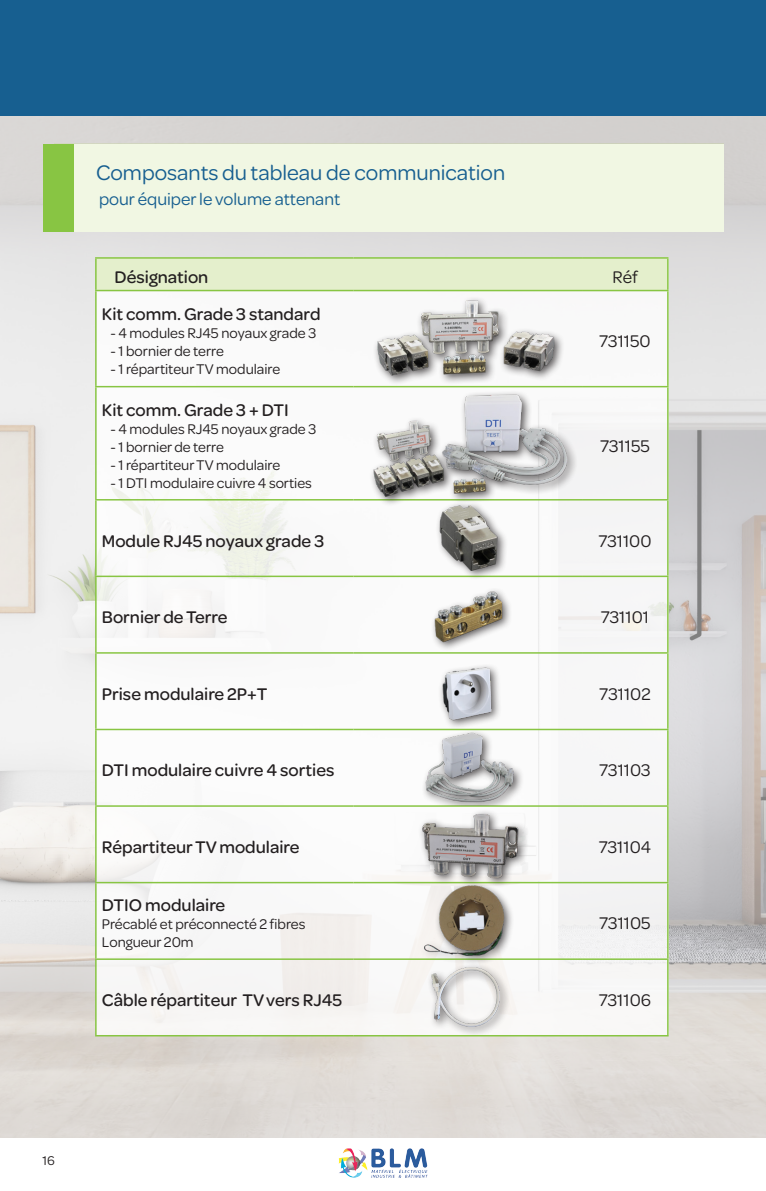
<style>
.page{position:relative;width:766px;height:1191px;background:#fff}
.page>*{position:absolute;margin:0;border:0;box-sizing:border-box;transform-origin:0 0}
.t1{font:22.5px "Omnes";color:#175f90}
.t2{font:500 18px "Omnes";color:#231f20}
.t3{font:18px "Omnes";color:#231f20}
.t4{font:18px "Omnes";color:#175f90}
.t5{font:15px/18px "Omnes";color:#231f20}
.t6{font:13.5px "Omnes";color:#231f20}
</style>
<div class="page">
<div style="left:0;top:0;width:765px;height:116px;background:#175f90"></div>
<img style="left:339px;top:1148px;width:88px;height:29px">
<img style="left:0;top:116px;width:765px;height:1021px">
<div style="left:96px;top:258px;width:572px;height:777px;background:#fff"></div>
<div style="left:54px;top:144px;width:669px;height:88px;background:#f1f7e3"></div>
<div style="left:43px;top:145px;width:30px;height:87px;background:#88c543"></div>
<div style="left:97px;top:259px;width:570px;height:31px;background:#e4efcc"></div>
<hr style="left:667px;top:291px;width:1px;height:95px;background:#88c543">
<hr style="left:582px;top:386px;width:86px;height:1px;background:#88c543">
<hr style="left:667px;top:387px;width:1px;height:112px;background:#88c543">
<hr style="left:582px;top:499px;width:86px;height:1px;background:#88c543">
<hr style="left:667px;top:500px;width:1px;height:75px;background:#88c543">
<hr style="left:582px;top:575px;width:86px;height:2px;background:#88c543">
<hr style="left:667px;top:577px;width:1px;height:75px;background:#88c543">
<hr style="left:582px;top:652px;width:86px;height:1px;background:#88c543">
<hr style="left:667px;top:653px;width:1px;height:75px;background:#88c543">
<hr style="left:582px;top:728px;width:86px;height:2px;background:#88c543">
<hr style="left:667px;top:730px;width:1px;height:75px;background:#88c543">
<hr style="left:582px;top:805px;width:86px;height:1px;background:#88c543">
<hr style="left:667px;top:806px;width:1px;height:76px;background:#88c543">
<hr style="left:582px;top:882px;width:86px;height:1px;background:#88c543">
<hr style="left:667px;top:883px;width:1px;height:75px;background:#88c543">
<hr style="left:582px;top:958px;width:86px;height:2px;background:#88c543">
<hr style="left:667px;top:960px;width:1px;height:75px;background:#88c543">
<hr style="left:582px;top:1035px;width:86px;height:1px;background:#88c543">
<hr style="left:95px;top:257px;width:258px;height:2px;background:#88c543">
<hr style="left:95px;top:259px;width:2px;height:31px;background:#88c543">
<hr style="left:353px;top:257px;width:229px;height:2px;background:#88c543">
<hr style="left:582px;top:257px;width:86px;height:2px;background:#88c543">
<hr style="left:667px;top:259px;width:1px;height:31px;background:#88c543">
<hr style="left:95px;top:290px;width:258px;height:1px;background:#88c543">
<hr style="left:353px;top:290px;width:229px;height:1px;background:#88c543">
<hr style="left:582px;top:290px;width:86px;height:1px;background:#88c543">
<hr style="left:95px;top:291px;width:2px;height:95px;background:#88c543">
<hr style="left:95px;top:386px;width:258px;height:1px;background:#88c543">
<hr style="left:95px;top:387px;width:2px;height:112px;background:#88c543">
<hr style="left:353px;top:386px;width:229px;height:1px;background:#88c543">
<hr style="left:95px;top:499px;width:258px;height:1px;background:#88c543">
<hr style="left:95px;top:500px;width:2px;height:75px;background:#88c543">
<hr style="left:353px;top:499px;width:229px;height:1px;background:#88c543">
<hr style="left:95px;top:575px;width:258px;height:2px;background:#88c543">
<hr style="left:95px;top:577px;width:2px;height:75px;background:#88c543">
<hr style="left:353px;top:575px;width:229px;height:2px;background:#88c543">
<hr style="left:95px;top:652px;width:258px;height:1px;background:#88c543">
<hr style="left:95px;top:653px;width:2px;height:75px;background:#88c543">
<hr style="left:353px;top:652px;width:229px;height:1px;background:#88c543">
<hr style="left:95px;top:728px;width:258px;height:2px;background:#88c543">
<hr style="left:95px;top:730px;width:2px;height:75px;background:#88c543">
<hr style="left:353px;top:728px;width:229px;height:2px;background:#88c543">
<hr style="left:95px;top:805px;width:258px;height:1px;background:#88c543">
<hr style="left:95px;top:806px;width:2px;height:76px;background:#88c543">
<hr style="left:353px;top:805px;width:229px;height:1px;background:#88c543">
<hr style="left:95px;top:882px;width:258px;height:1px;background:#88c543">
<hr style="left:95px;top:883px;width:2px;height:75px;background:#88c543">
<hr style="left:353px;top:882px;width:229px;height:1px;background:#88c543">
<hr style="left:95px;top:958px;width:258px;height:2px;background:#88c543">
<hr style="left:95px;top:960px;width:2px;height:75px;background:#88c543">
<hr style="left:353px;top:958px;width:229px;height:2px;background:#88c543">
<hr style="left:95px;top:1035px;width:258px;height:1px;background:#88c543">
<hr style="left:353px;top:1035px;width:229px;height:1px;background:#88c543">
<div style="left:372px;top:296px;width:192px;height:89px;background:#231f20;opacity:.75"></div>
<img style="left:375px;top:298px;width:183px;height:81px">
<div style="left:369px;top:390px;width:209px;height:117px;background:#231f20;opacity:.75"></div>
<img style="left:371px;top:390px;width:196px;height:108px">
<div style="left:435px;top:501px;width:73px;height:79px;background:#231f20;opacity:.75"></div>
<img style="left:408px;top:500px;width:119px;height:75px">
<div style="left:430px;top:586px;width:82px;height:66px;background:#231f20;opacity:.75"></div>
<img style="left:431px;top:577px;width:75px;height:75px">
<div style="left:437px;top:663px;width:64px;height:67px;background:#231f20;opacity:.75"></div>
<img style="left:437px;top:663px;width:64px;height:64px">
<img style="left:413px;top:730px;width:110px;height:75px">
<img style="left:409px;top:811px;width:118px;height:71px">
<div style="left:419px;top:881px;width:95px;height:84px;background:#231f20;opacity:.75"></div>
<img style="left:423px;top:885px;width:82px;height:70px">
<div style="left:427px;top:962px;width:83px;height:73px;background:#231f20;opacity:.75"></div>
<img style="left:422px;top:961px;width:83px;height:72px">
<p class="t1" style="left:96px;top:157px;width:410px">Composants du tableau de communication</p>
<p class="t4" style="left:99px;top:187px;width:242px">pour équiper le volume attenant</p>
<p class="t2" style="left:115px;top:264px;width:95px">Désignation</p>
<p class="t3" style="left:612px;top:265px;width:27px">Réf</p>
<p class="t2" style="left:102px;top:302px;width:220px">Kit comm. Grade 3 standard</p>
<p class="t5" style="left:110px;top:323px;width:207px">- 4 modules RJ45 noyaux grade 3</p>
<p class="t5" style="left:110px;top:341px;width:115px">- 1 bornier de terre</p>
<p class="t5" style="left:110px;top:359px;width:171px">- 1 répartiteur TV modulaire</p>
<p class="t3" style="left:599px;top:329px;width:53px">731150</p>
<p class="t2" style="left:102px;top:397px;width:188px">Kit comm. Grade 3 + DTI</p>
<p class="t5" style="left:110px;top:419px;width:207px">- 4 modules RJ45 noyaux grade 3</p>
<p class="t5" style="left:110px;top:437px;width:115px">- 1 bornier de terre</p>
<p class="t5" style="left:110px;top:455px;width:171px">- 1 répartiteur TV modulaire</p>
<p class="t5" style="left:110px;top:473px;width:203px">- 1 DTI modulaire cuivre 4 sorties</p>
<p class="t3" style="left:600px;top:434px;width:51px">731155</p>
<p class="t2" style="left:102px;top:528px;width:224px">Module RJ45 noyaux grade 3</p>
<p class="t3" style="left:598px;top:528px;width:55px">731100</p>
<p class="t2" style="left:102px;top:605px;width:127px">Bornier de Terre</p>
<p class="t3" style="left:600px;top:605px;width:50px">731101</p>
<p class="t2" style="left:102px;top:681px;width:167px">Prise modulaire 2P+T</p>
<p class="t3" style="left:599px;top:681px;width:53px">731102</p>
<p class="t2" style="left:102px;top:758px;width:234px">DTI modulaire cuivre 4 sorties</p>
<p class="t3" style="left:599px;top:758px;width:53px">731103</p>
<p class="t2" style="left:102px;top:834px;width:199px">Répartiteur TV modulaire</p>
<p class="t3" style="left:598px;top:835px;width:54px">731104</p>
<p class="t2" style="left:102px;top:893px;width:125px">DTIO modulaire</p>
<p class="t5" style="left:102px;top:914px;width:205px">Précablé et préconnecté 2 fibres<br>Longueur 20m</p>
<p class="t3" style="left:599px;top:911px;width:53px">731105</p>
<p class="t2" style="left:102px;top:987px;width:242px">Câble répartiteur TV vers RJ45</p>
<p class="t3" style="left:598px;top:988px;width:54px">731106</p>
<p class="t6" style="left:43px;top:1151px;width:14px">16</p>
</div>
